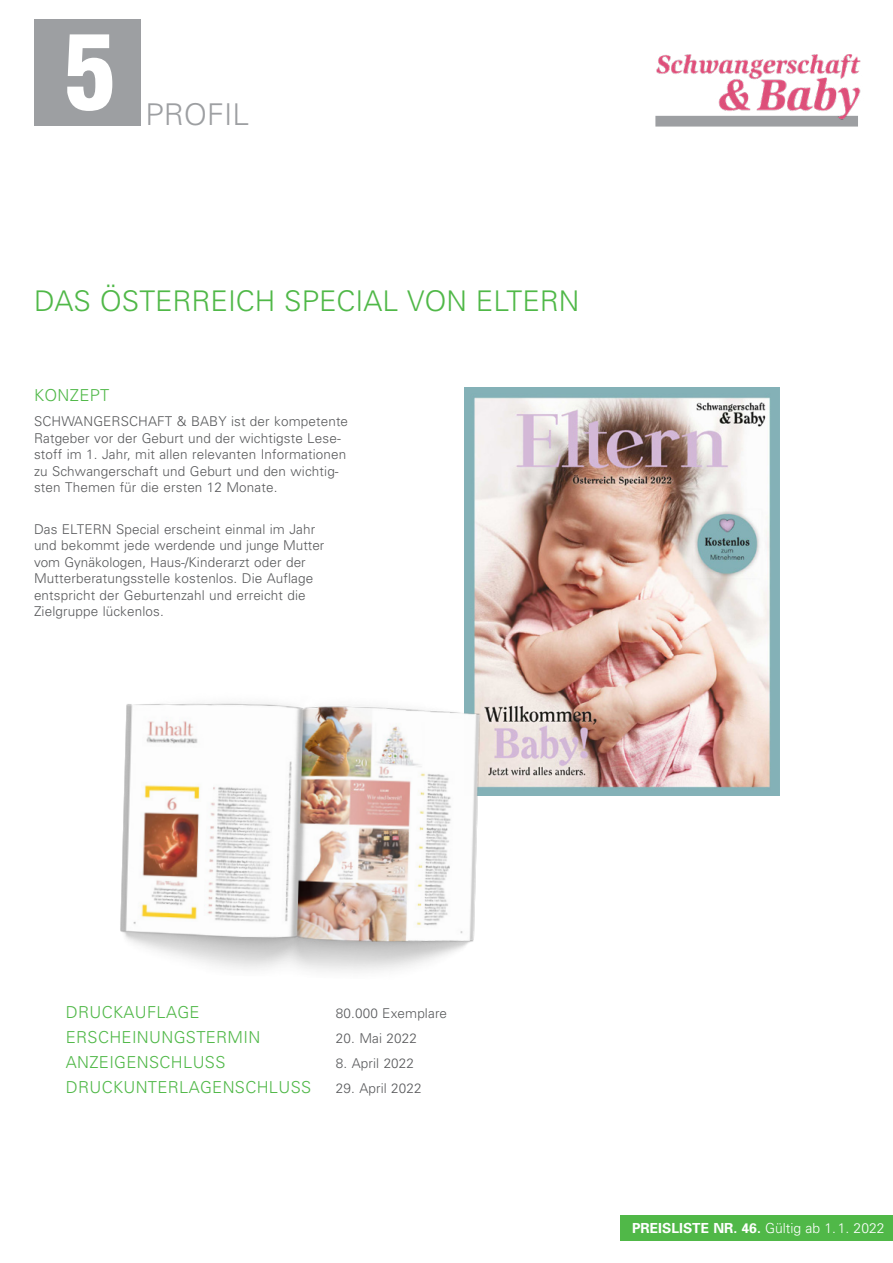
<style>
.page{position:relative;width:893px;height:1263px;background:#fff}
.page>*{position:absolute;margin:0;border:0;box-sizing:border-box;transform-origin:0 0}
.t1{font:900 condensed 101.85px "Helvetica";color:#fff}
.t2{font:300 30px "Univers";color:#9d9fa2}
.t3{font:300 28.5px "Univers";color:#50b848}
.t4{font:300 16.5px "Univers";letter-spacing:.02em;color:#50b848}
.t5{font:700 13.8px "Univers";color:#fff}
.t6{font:300 13.5px/16.5px "Univers";letter-spacing:.01em;color:#58595b}
.s1{font-weight:300}
</style>
<div class="page">
<div style="left:621px;top:1215px;width:272px;height:26px;background:#50b848"></div>
<div style="left:34px;top:19px;width:106px;height:106px;background:#9d9fa2"></div>
<img style="left:465px;top:387px;width:314px;height:408px">
<div style="left:655px;top:116px;width:203px;height:11px;background:#9d9fa2"></div>
<img style="left:655px;top:55px;width:206px;height:65px">
<img style="left:120px;top:654px;width:440px;height:317px">
<h1 class="t1" style="left:64px;top:7px;width:52px">5</h1>
<h2 class="t2" style="left:146px;top:97px;width:105px">PROFIL</h2>
<h3 class="t3" style="left:34px;top:284px;width:547px">DAS ÖSTERREICH SPECIAL VON ELTERN</h3>
<p class="t4" style="left:34px;top:385px;width:77px">KONZEPT</p>
<p class="t6" style="left:34px;top:413px;width:316px">SCHWANGERSCHAFT &amp; BABY ist der kompetente Ratgeber vor der Geburt und der wichtigste Lese&shy;stoff im 1. Jahr, mit allen relevanten Informationen zu Schwangerschaft und Geburt und den wichtig&shy;sten Themen für die ersten 12 Monate.</p>
<p class="t6" style="left:34px;top:520px;width:292px">Das ELTERN Special erscheint einmal im Jahr und bekommt jede werdende und junge Mutter vom Gynäkologen, Haus-/Kinderarzt oder der Mutterberatungsstelle kostenlos. Die Auflage entspricht der Geburtenzahl und erreicht die Zielgruppe lückenlos.</p>
<p class="t4" style="left:66px;top:1002px;width:135px">DRUCKAUFLAGE</p>
<p class="t6" style="left:336px;top:1004px;width:113px">80.000 Exemplare</p>
<p class="t4" style="left:66px;top:1027px;width:196px">ERSCHEINUNGSTERMIN</p>
<p class="t6" style="left:336px;top:1029px;width:83px">20. Mai 2022</p>
<p class="t4" style="left:66px;top:1052px;width:161px">ANZEIGENSCHLUSS</p>
<p class="t6" style="left:336px;top:1055px;width:80px">8. April 2022</p>
<p class="t4" style="left:66px;top:1077px;width:247px">DRUCKUNTERLAGENSCHLUSS</p>
<p class="t6" style="left:336px;top:1080px;width:87px">29. April 2022</p>
<p class="t5" style="left:632px;top:1219px;width:254px">PREISLISTE NR. 46. <span class="s1">Gültig ab 1.1. 2022</span></p>
</div>
